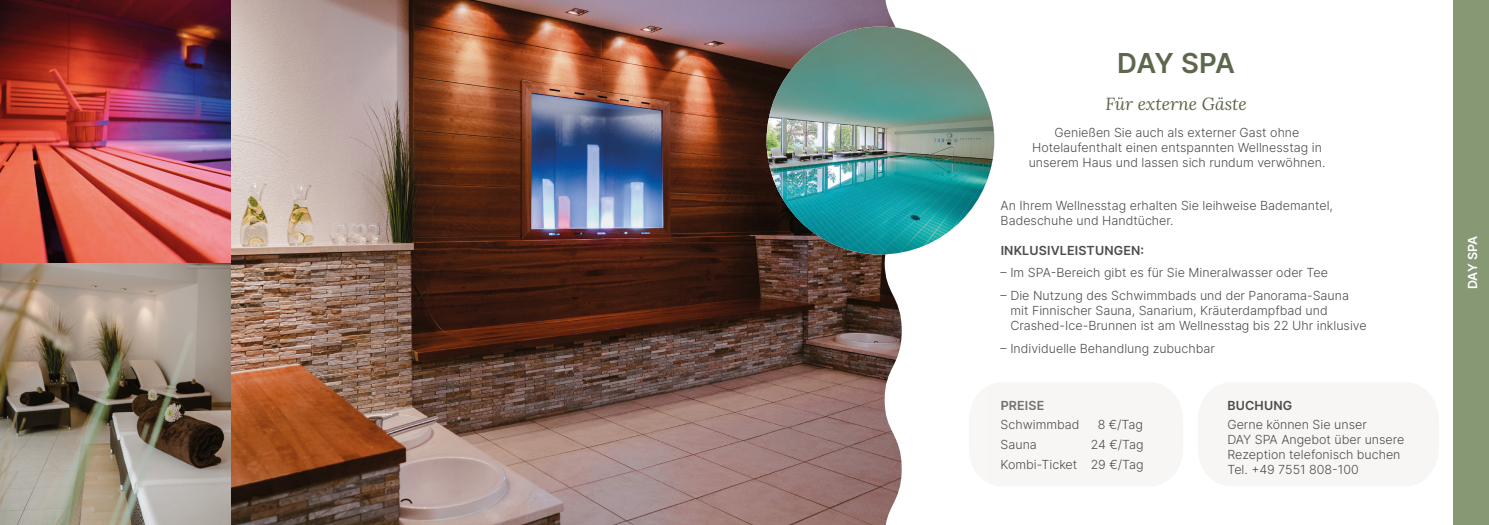
<style>
.page{position:relative;width:1489px;height:525px;background:#fff}
.page>*{position:absolute;margin:0;border:0;box-sizing:border-box;transform-origin:0 0}
.t1{font:600 27.5px "Inter";letter-spacing:-.045em;color:#5d674c}
.t2{font:italic 17.5px "Lora";color:#5d674c}
.t3{font:300 12.5px/15px "Inter";color:#4f4c4c}
.t4{font:600 12.5px "Inter";letter-spacing:.01em;color:#4f4c4c}
.t5{font:600 12.5px "Inter";letter-spacing:-.045em;color:#fff}
</style>
<div class="page">
<img style="left:0;top:0;width:884px;height:524px">
<div style="left:1453px;top:0;width:35px;height:524px;background:#879875"></div>
<svg style="left:884px;top:0;width:102px;height:524px"></svg>
<div style="left:968px;top:382px;width:215px;height:104px;background:#f8f6f4"></div>
<div style="left:1198px;top:383px;width:240px;height:103px;background:#f8f6f4"></div>
<img style="left:766px;top:27px;width:228px;height:227px;border-radius:114px">
<h1 class="t1" style="left:1117px;top:43px;width:119px">DAY SPA</h1>
<h2 class="t2" style="left:1105px;top:91px;width:143px">Für externe Gäste</h2>
<p class="t3" style="left:1028px;top:125px;width:298px;text-align:center">Genießen Sie auch als externer Gast ohne<br>Hotelaufenthalt einen entspannten Wellnesstag in unserem Haus und lassen sich rundum verwöhnen.</p>
<p class="t3" style="left:1000px;top:197px;width:334px">An Ihrem Wellnesstag erhalten Sie leihweise Bademantel,<br>Badeschuhe und Handtücher.</p>
<p class="t4" style="left:1000px;top:241px;width:145px">INKLUSIVLEISTUNGEN:</p>
<p class="t3" style="left:1000px;top:265px;width:329px">– Im SPA-Bereich gibt es für Sie Mineralwasser oder Tee</p>
<p class="t3" style="left:1010px;top:287px;width:358px;text-indent:-10px">– Die Nutzung des Schwimmbads und der Panorama-Sauna mit Finnischer Sauna, Sanarium, Kräuterdampfbad und<br>Crashed-Ice-Brunnen ist am Wellnesstag bis 22 Uhr inklusive</p>
<p class="t3" style="left:1000px;top:340px;width:216px">– Individuelle Behandlung zubuchbar</p>
<p class="t4" style="left:1000px;top:396px;width:45px">PREISE</p>
<p class="t3" style="left:1000px;top:416px;width:80px">Schwimmbad</p>
<p class="t3" style="left:1097px;top:416px;width:47px">8 €/Tag</p>
<p class="t3" style="left:1000px;top:436px;width:38px">Sauna</p>
<p class="t3" style="left:1000px;top:433px;width:144px;line-height:20px;text-align:right">24 €/Tag<br>Kombi-Ticket 29 €/Tag</p>
<p class="t4" style="left:1227px;top:396px;width:66px">BUCHUNG</p>
<p class="t3" style="left:1227px;top:416px;width:178px">Gerne können Sie unser<br>DAY SPA Angebot über unsere<br>Rezeption telefonisch buchen<br>Tel. +49 7551 808-100</p>
<p class="t5" style="left:1463px;top:289px;width:55px;rotate:-90deg">DAY SPA</p>
</div>
